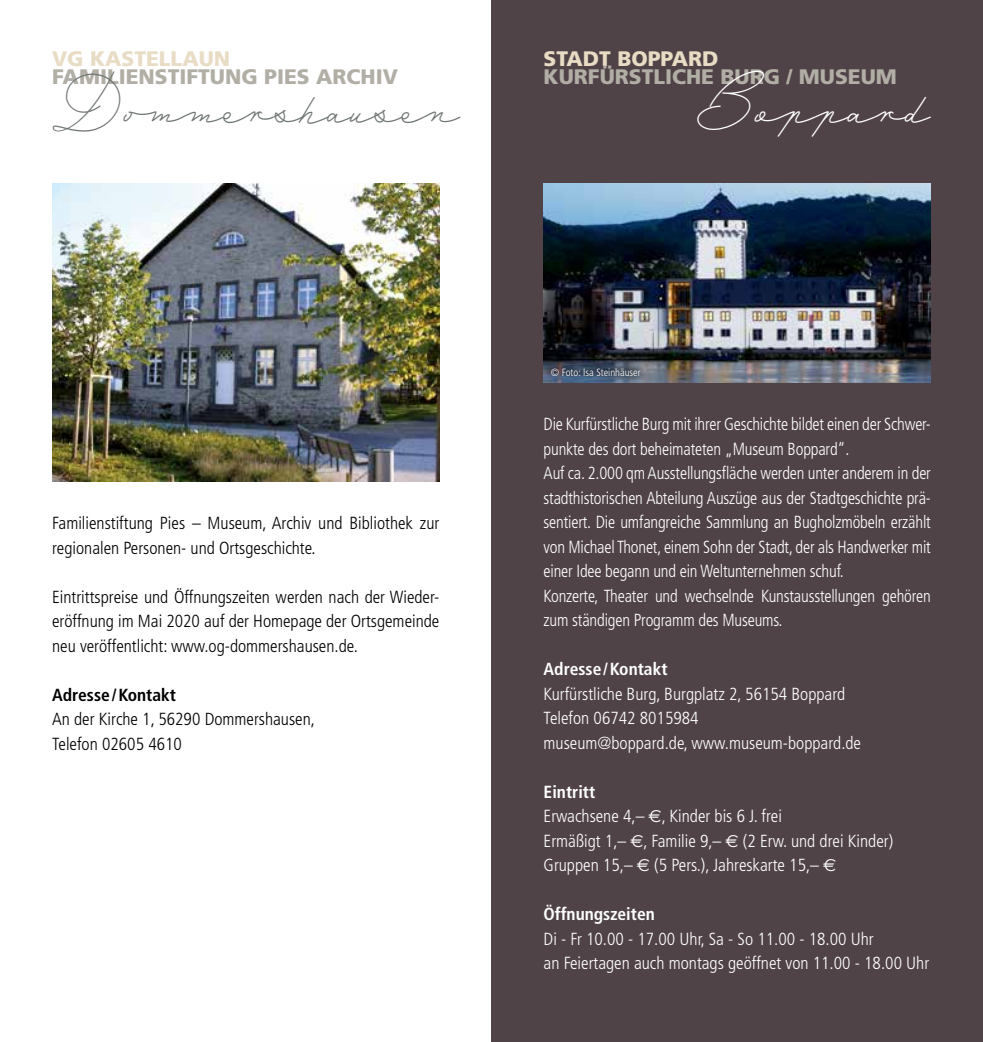
<style>
.page{position:relative;width:983px;height:1042px;background:#fff}
.page>*{position:absolute;margin:0;border:0;box-sizing:border-box;transform-origin:0 0}
.t1{font:47.77px "Mina";color:#6f7671;scale:.9 1}
.t2{font:47.77px "Mina";letter-spacing:-.005em;color:#fff}
.t3{font:900 21px "Frutiger";color:#b1aea5}
.t4{font:900 21px "Frutiger";color:#e8dcc5}
.t5{font:300 condensed 17.5px/24.5px "Frutiger";letter-spacing:-.01em;color:#fff;scale:.95 1}
.t6{font:300 condensed 17.5px/24.5px "Frutiger";letter-spacing:-.01em;color:#fff}
.t7{font:300 condensed 17.5px/24.5px "Frutiger";color:#000}
.t8{font:700 condensed 17.5px "Frutiger";color:#fff}
.t9{font:700 condensed 17.5px "Frutiger";color:#000}
.t10{font:300 condensed 10.5px "Frutiger";color:#fff}
.s1{font-weight:700}
.s2{font-family:"Euro Sans";font-weight:400;font-stretch:normal}
</style>
<div class="page">
<div style="left:491px;top:0;width:491px;height:1042px;background:#504347"></div>
<img style="left:52px;top:184px;width:387px;height:297px">
<img style="left:543px;top:184px;width:387px;height:198px">
<div style="left:542px;top:359px;width:106px;height:25px;background:#000;opacity:.75"></div>
<p class="t4" style="left:52px;top:46px;width:179px">VG KASTELLAUN</p>
<p class="t3" style="left:52px;top:64px;width:347px">FAMILIENSTIFTUNG PIES ARCHIV</p>
<p class="t4" style="left:543px;top:46px;width:176px">STADT BOPPARD</p>
<h1 class="t1" style="left:52px;top:77px;width:455px">Dommershausen</h1>
<p class="t3" style="left:543px;top:64px;width:354px">KURFÜRSTLICHE BURG / MUSEUM</p>
<h1 class="t2" style="left:693px;top:77px;width:239px">Boppard</h1>
<p class="t7" style="left:52px;top:511px;width:388px">Familienstiftung Pies – Museum, Archiv und Bibliothek zur regionalen Personen- und Ortsgeschichte.</p>
<p class="t7" style="left:52px;top:585px;width:388px;text-align:justify">Eintrittspreise und Öffnungszeiten werden nach der Wieder&shy;eröffnung im Mai 2020 auf der Homepage der Ortsgemeinde neu veröffentlicht: www.og-dommershausen.de.</p>
<p class="t9" style="left:52px;top:684px;width:125px">Adresse/Kontakt</p>
<p class="t7" style="left:52px;top:707px;width:264px">An der Kirche 1, 56290 Dommershausen,<br>Telefon 02605 4610</p>
<p class="t10" style="left:551px;top:366px;width:91px">© Foto: Isa Steinhäuser</p>
<p class="t5" style="left:543px;top:412px;width:409px">Die Kurfürstliche Burg mit ihrer Geschichte bildet einen der Schwer&shy;punkte des dort beheimateten „Museum Boppard“.<br>Auf ca. 2.000 qm Ausstellungsfläche werden unter anderem in der stadthistorischen Abteilung Auszüge aus der Stadtgeschichte prä&shy;sentiert. Die umfangreiche Sammlung an Bugholzmöbeln erzählt von Michael Thonet, einem Sohn der Stadt, der als Handwerker mit einer Idee begann und ein Weltunternehmen schuf.<br>Konzerte, Theater und wechselnde Kunstausstellungen gehören zum ständigen Programm des Museums.</p>
<p class="t8" style="left:543px;top:659px;width:125px">Adresse/Kontakt</p>
<p class="t6" style="left:543px;top:681px;width:319px">Kurfürstliche Burg, Burgplatz 2, 56154 Boppard<br>Telefon 06742 8015984<br>museum@boppard.de, www.museum-boppard.de</p>
<p class="t6" style="left:543px;top:779px;width:351px"><span class="s1">Eintritt<br></span>Erwachsene 4,– <span class="s2">€</span>, Kinder bis 6 J. frei<br>Ermäßigt 1,– <span class="s2">€</span>, Familie 9,– <span class="s2">€</span> (2 Erw. und drei Kinder)<br>Gruppen 15,– <span class="s2">€</span> (5 Pers.), Jahreskarte 15,– <span class="s2">€</span></p>
<p class="t8" style="left:543px;top:904px;width:113px">Öffnungszeiten</p>
<p class="t6" style="left:543px;top:926px;width:387px">Di - Fr 10.00 - 17.00 Uhr, Sa - So 11.00 - 18.00 Uhr<br>an Feiertagen auch montags geöffnet von 11.00 - 18.00 Uhr</p>
</div>
